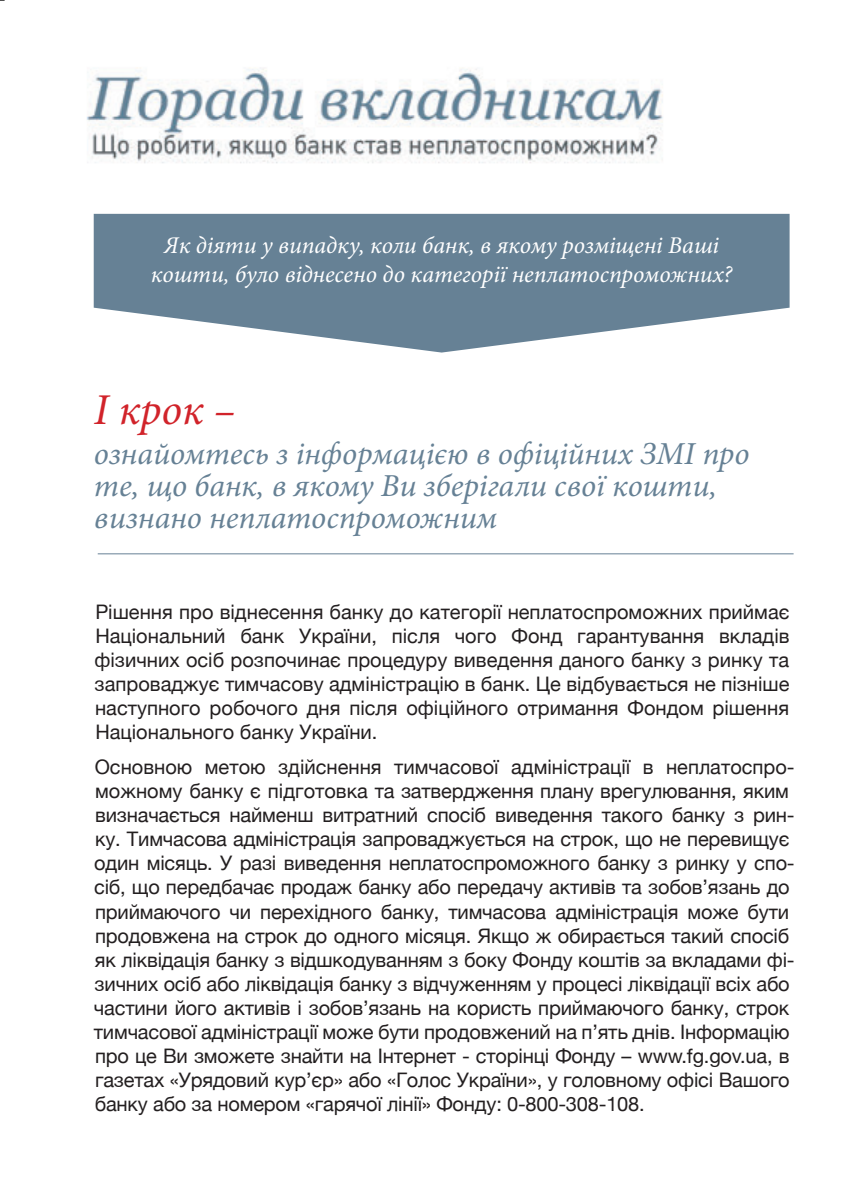
<style>
.page{position:relative;width:843px;height:1186px;background:#fff}
.page>*{position:absolute;margin:0;border:0;box-sizing:border-box;transform-origin:0 0}
.t1{font:italic 44px "Minion Pro";color:#d1232a}
.t2{font:italic 32px/32px "Minion Pro";color:#668195}
.t3{font:italic 24px/28.8px "Minion Pro";color:#fff;text-align:center}
.t4{font:20px/24px "Helvetica Neue";letter-spacing:-.01em;color:#231f20;text-align:justify}
</style>
<div class="page">
<img style="left:87px;top:67px;width:707px;height:488px">
<svg style="left:94px;top:214px;width:695px;height:138px;fill:#668195"></svg>
<hr style="left:98px;top:553px;width:695px;height:1px;background:#668195">
<p class="t3" style="left:151px;top:231px;width:582px">Як діяти у випадку, коли банк, в якому розміщені Ваші кошти, було віднесено до категорії неплатоспроможних?</p>
<h1 class="t1" style="left:94px;top:379px;width:143px">I крок –</h1>
<h2 class="t2" style="left:94px;top:437px;width:656px">ознайомтесь з інформацією в офіційних ЗМІ про те, що банк, в якому Ви зберігали свої кошти, визнано неплатоспроможним</h2>
<p class="t4" style="left:94px;top:600px;width:696px">Рішення про віднесення банку до категорії неплатоспроможних приймає Національний банк України, після чого Фонд гарантування вкладів фізичних осіб розпочинає процедуру виведення даного банку з ринку та запроваджує тимчасову адміністрацію в банк. Це відбувається не пізніше наступного робочого дня після офіційного отримання Фондом рішення Національного банку України.</p>
<p class="t4" style="left:94px;top:756px;width:702px;text-align:left">Основною метою здійснення тимчасової адміністрації в неплатоспро&shy;можному банку є підготовка та затвердження плану врегулювання, яким визначається найменш витратний спосіб виведення такого банку з рин&shy;ку. Тимчасова адміністрація запроваджується на строк, що не перевищує один місяць. У разі виведення неплатоспроможного банку з ринку у спо&shy;сіб, що передбачає продаж банку або передачу активів та зобов’язань до приймаючого чи перехідного банку, тимчасова адміністрація може бути продовжена на строк до одного місяця. Якщо ж обирається такий спосіб як ліквідація банку з відшкодуванням з боку Фонду коштів за вкладами фі&shy;зичних осіб або ліквідація банку з відчуженням у процесі ліквідації всіх або частини його активів і зобов’язань на користь приймаючого банку, строк тимчасової адміністрації може бути продовжений на п’ять днів. Інформацію про це Ви зможете знайти на Інтернет - сторінці Фонду – www.fg.gov.ua, в газетах «Урядовий кур’єр» або «Голос України», у головному офісі Вашого банку або за номером «гарячої лінії» Фонду: 0-800-308-108.</p>
</div>
